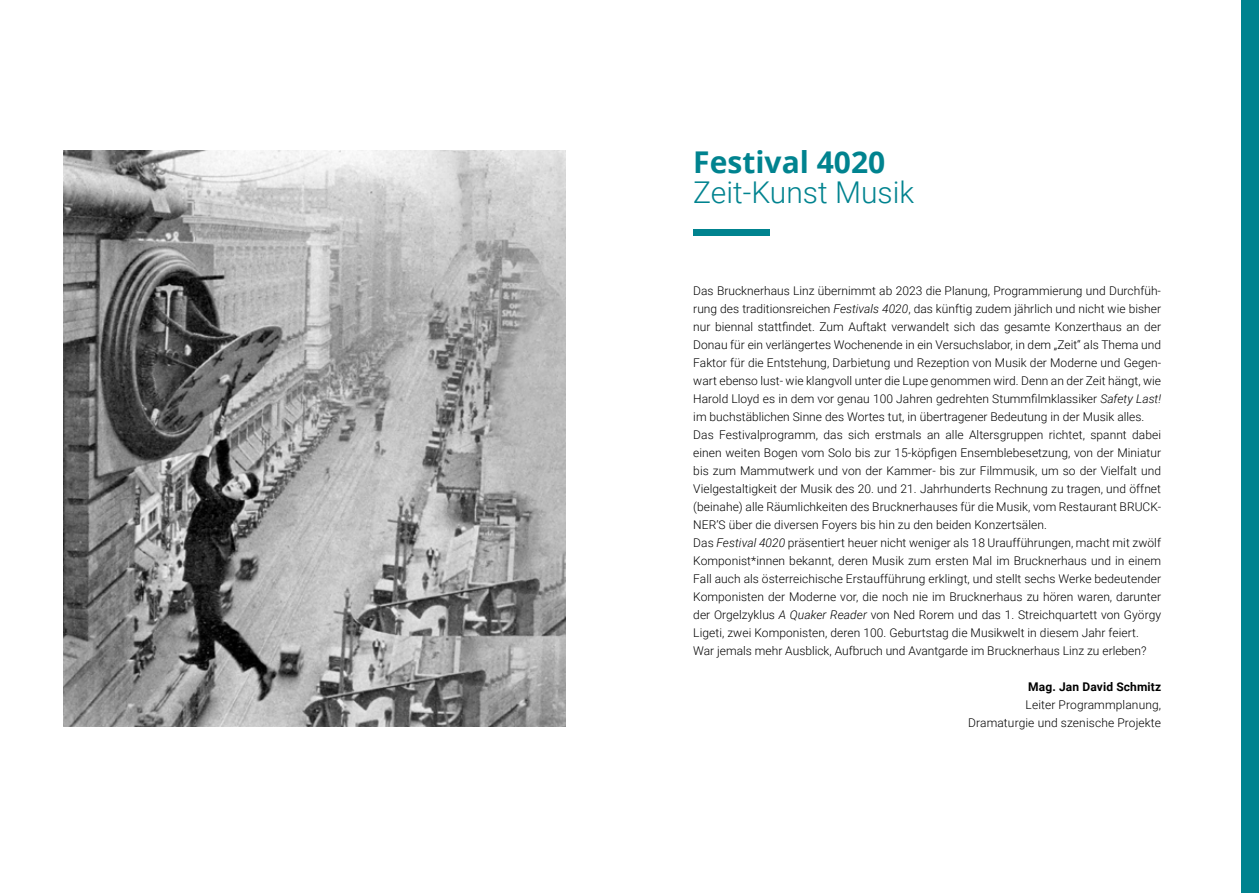
<style>
.page{position:relative;width:1259px;height:893px;background:#fff}
.page>*{position:absolute;margin:0;border:0;box-sizing:border-box;transform-origin:0 0}
.t1{font:300 30px "Roboto";color:#00838f}
.t2{font:700 30px "Open Sans";color:#00838f}
.t3{font:300 12px/18px "Roboto";letter-spacing:.005em;color:#000}
.t4{font:700 12px "Roboto";letter-spacing:.01em;color:#000}
.s1{font-style:italic}
</style>
<div class="page">
<img style="left:64px;top:151px;width:502px;height:576px">
<div style="left:1241px;top:0;width:18px;height:893px;background:#00838f"></div>
<div style="left:693px;top:229px;width:77px;height:7px;background:#00838f"></div>
<h1 class="t2" style="left:693px;top:141px;width:193px">Festival 4020</h1>
<h1 class="t1" style="left:693px;top:172px;width:222px">Zeit-Kunst Musik</h1>
<p class="t3" style="left:693px;top:281px;width:469px">Das Brucknerhaus Linz übernimmt ab 2023 die Planung, Programmierung und Durchfüh&shy;rung des traditionsreichen <span class="s1">Festivals 4020</span>, das künftig zudem jährlich und nicht wie bisher nur biennal stattfindet. Zum Auftakt verwandelt sich das gesamte Konzerthaus an der Donau für ein verlängertes Wochenende in ein Versuchslabor, in dem „Zeit“ als Thema und Faktor für die Entstehung, Darbietung und Rezeption von Musik der Moderne und Gegen&shy;wart ebenso lust- wie klangvoll unter die Lupe genommen wird. Denn an der Zeit hängt, wie Harold Lloyd es in dem vor genau 100 Jahren gedrehten Stummfilmklassiker <span class="s1">Safety Last! </span>im buchstäblichen Sinne des Wortes tut, in übertragener Bedeutung in der Musik alles.<br>Das Festivalprogramm, das sich erstmals an alle Altersgruppen richtet, spannt dabei einen weiten Bogen vom Solo bis zur 15-köpfigen Ensemblebesetzung, von der Miniatur bis zum Mammutwerk und von der Kammer- bis zur Filmmusik, um so der Vielfalt und Vielgestaltigkeit der Musik des 20. und 21. Jahrhunderts Rechnung zu tragen, und öffnet (beinahe) alle Räumlichkeiten des Brucknerhauses für die Musik, vom Restaurant BRUCK-NER’S über die diversen Foyers bis hin zu den beiden Konzertsälen.<br>Das <span class="s1">Festival 4020</span> präsentiert heuer nicht weniger als 18 Uraufführungen, macht mit zwölf Komponist*innen bekannt, deren Musik zum ersten Mal im Brucknerhaus und in einem Fall auch als österreichische Erstaufführung erklingt, und stellt sechs Werke bedeutender Komponisten der Moderne vor, die noch nie im Brucknerhaus zu hören waren, darunter der Orgelzyklus <span class="s1">A Quaker Reader</span> von Ned Rorem und das 1. Streichquartett von György Ligeti, zwei Komponisten, deren 100. Geburtstag die Musikwelt in diesem Jahr feiert.<br>War jemals mehr Ausblick, Aufbruch und Avantgarde im Brucknerhaus Linz zu erleben?</p>
<p class="t4" style="left:1028px;top:678px;width:134px">Mag. Jan David Schmitz</p>
<p class="t3" style="left:968px;top:695px;width:194px;text-align:right">Leiter Programmplanung,<br>Dramaturgie und szenische Projekte</p>
</div>
